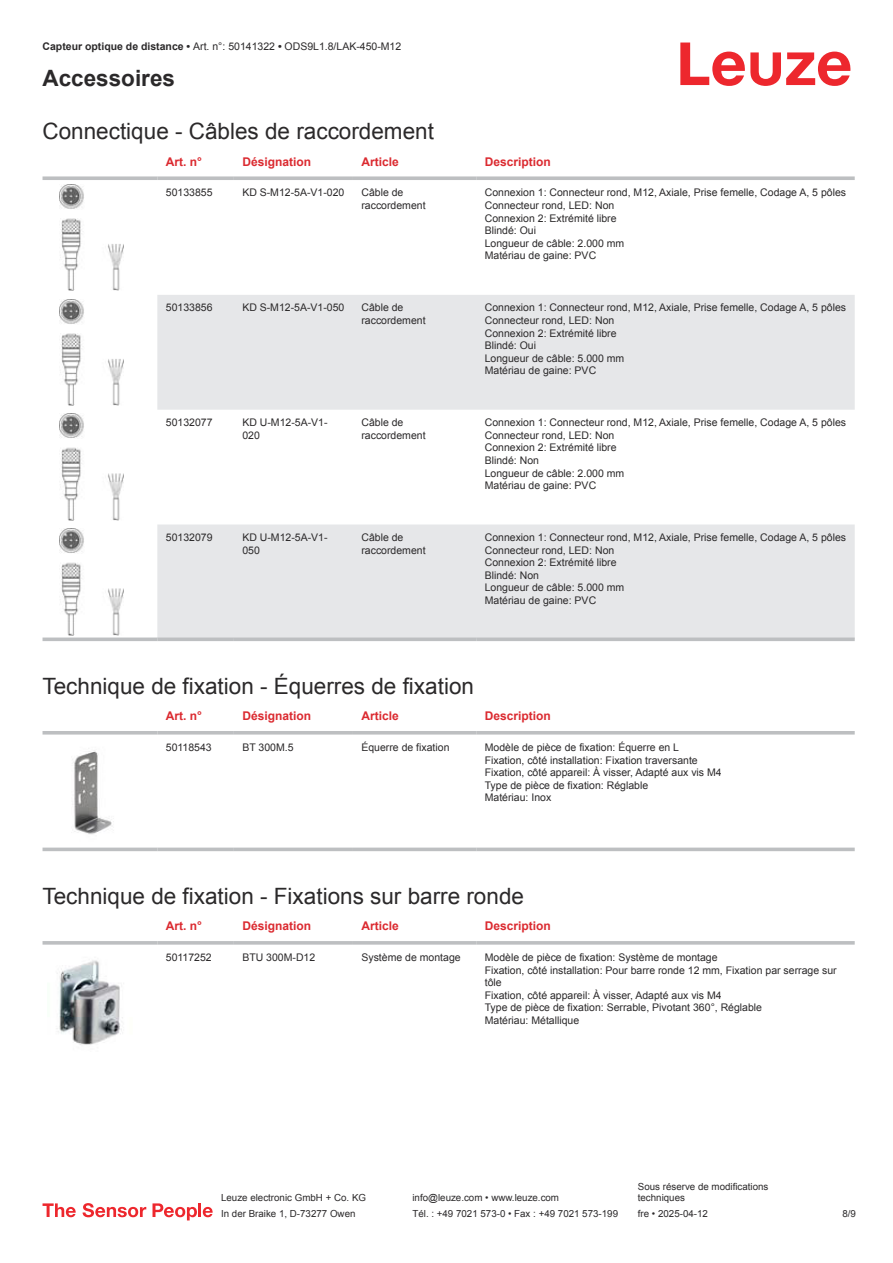
<style>
.page{position:relative;width:893px;height:1263px;background:#fff}
.page>*{position:absolute;margin:0;border:0;box-sizing:border-box;transform-origin:0 0}
.t1{font:22.5px "Arial";color:#2b292a}
.t2{font:700 22.5px "Arial";color:#2b292a}
.t3{font:700 12px "Arial";color:#db2a30}
.t4{font:10.5px/12.6px "Arial";color:#2b292a}
.t5{font:9.75px/11.7px "Arial";color:#2b292a}
.s1{font-weight:700}
</style>
<div class="page">
<svg style="left:680px;top:43px;width:170px;height:43px"></svg>
<svg style="left:157px;top:295px;width:698px;height:342px;fill:#e6e7e9"></svg>
<svg style="left:43px;top:176px;width:114px;height:4px"></svg>
<svg style="left:157px;top:176px;width:77px;height:4px"></svg>
<svg style="left:234px;top:176px;width:119px;height:4px"></svg>
<svg style="left:353px;top:176px;width:123px;height:4px"></svg>
<svg style="left:476px;top:176px;width:379px;height:4px;background:#c4c6c8"></svg>
<svg style="left:43px;top:637px;width:114px;height:4px"></svg>
<svg style="left:157px;top:637px;width:77px;height:4px"></svg>
<svg style="left:234px;top:637px;width:119px;height:4px"></svg>
<svg style="left:353px;top:637px;width:123px;height:4px"></svg>
<svg style="left:476px;top:637px;width:379px;height:4px;background:#c2c4c6"></svg>
<img style="left:59px;top:184px;width:65px;height:107px">
<img style="left:59px;top:299px;width:65px;height:106px">
<img style="left:59px;top:414px;width:65px;height:106px">
<img style="left:59px;top:529px;width:65px;height:106px">
<svg style="left:43px;top:734px;width:812px;height:118px"></svg>
<hr style="left:43px;top:731px;width:114px;height:3px;background:#bdbfc1">
<hr style="left:157px;top:731px;width:77px;height:3px;background:#bdbfc1">
<hr style="left:234px;top:731px;width:119px;height:3px;background:#bdbfc1">
<hr style="left:353px;top:731px;width:123px;height:3px;background:#bdbfc1">
<hr style="left:476px;top:731px;width:379px;height:3px;background:#bdbfc1">
<svg style="left:43px;top:847px;width:114px;height:4px"></svg>
<svg style="left:157px;top:847px;width:77px;height:4px"></svg>
<svg style="left:234px;top:847px;width:119px;height:4px"></svg>
<svg style="left:353px;top:847px;width:123px;height:4px"></svg>
<svg style="left:476px;top:847px;width:379px;height:4px;background:#c6c8ca"></svg>
<img style="left:54px;top:739px;width:75px;height:106px">
<svg style="left:43px;top:941px;width:114px;height:4px"></svg>
<svg style="left:157px;top:941px;width:77px;height:4px"></svg>
<svg style="left:234px;top:941px;width:119px;height:4px"></svg>
<svg style="left:353px;top:941px;width:123px;height:4px"></svg>
<svg style="left:476px;top:941px;width:379px;height:4px;background:#c3c5c7"></svg>
<img style="left:57px;top:960px;width:66px;height:85px">
<svg style="left:43px;top:1203px;width:33px;height:14px"></svg>
<svg style="left:83px;top:1203px;width:63px;height:14px"></svg>
<svg style="left:153px;top:1203px;width:44px;height:17px"></svg>
<hr style="left:198px;top:1203px;width:3px;height:14px;background:#ed272d">
<svg style="left:203px;top:1207px;width:10px;height:10px"></svg>
<p class="t4" style="left:43px;top:41px;width:360px"><span class="s1">Capteur optique de distance •</span> Art. n°: 50141322 <span class="s1">•</span> ODS9L1.8/LAK-450-M12</p>
<h1 class="t2" style="left:43px;top:70px;width:134px">Accessoires</h1>
<h1 class="t1" style="left:43px;top:123px;width:393px">Connectique - Câbles de raccordement</h1>
<p class="t3" style="left:166px;top:157px;width:38px">Art. n°</p>
<p class="t3" style="left:242px;top:157px;width:70px">Désignation</p>
<p class="t3" style="left:361px;top:157px;width:39px">Article</p>
<p class="t3" style="left:485px;top:157px;width:68px">Description</p>
<p class="t4" style="left:166px;top:187px;width:48px">50133855</p>
<p class="t4" style="left:242px;top:187px;width:104px">KD S-M12-5A-V1- 020</p>
<p class="t4" style="left:361px;top:187px;width:66px">Câble de raccordement</p>
<p class="t4" style="left:485px;top:187px;width:363px">Connexion 1: Connecteur rond, M12, Axiale, Prise femelle, Codage A, 5 pôles<br>Connecteur rond, LED: Non<br>Connexion 2: Extrémité libre<br>Blindé: Oui<br>Longueur de câble: 2.000 mm<br>Matériau de gaine: PVC</p>
<p class="t4" style="left:166px;top:302px;width:48px">50133856</p>
<p class="t4" style="left:242px;top:302px;width:104px">KD S-M12-5A-V1- 050</p>
<p class="t4" style="left:361px;top:302px;width:66px">Câble de raccordement</p>
<p class="t4" style="left:485px;top:302px;width:363px">Connexion 1: Connecteur rond, M12, Axiale, Prise femelle, Codage A, 5 pôles<br>Connecteur rond, LED: Non<br>Connexion 2: Extrémité libre<br>Blindé: Oui<br>Longueur de câble: 5.000 mm<br>Matériau de gaine: PVC</p>
<p class="t4" style="left:166px;top:417px;width:48px">50132077</p>
<p class="t4" style="left:242px;top:417px;width:87px">KD U-M12-5A-V1-<br>020</p>
<p class="t4" style="left:361px;top:417px;width:66px">Câble de raccordement</p>
<p class="t4" style="left:485px;top:417px;width:363px">Connexion 1: Connecteur rond, M12, Axiale, Prise femelle, Codage A, 5 pôles<br>Connecteur rond, LED: Non<br>Connexion 2: Extrémité libre<br>Blindé: Non<br>Longueur de câble: 2.000 mm<br>Matériau de gaine: PVC</p>
<p class="t4" style="left:166px;top:532px;width:48px">50132079</p>
<p class="t4" style="left:242px;top:532px;width:87px">KD U-M12-5A-V1-<br>050</p>
<p class="t4" style="left:361px;top:532px;width:66px">Câble de raccordement</p>
<p class="t4" style="left:485px;top:532px;width:363px">Connexion 1: Connecteur rond, M12, Axiale, Prise femelle, Codage A, 5 pôles<br>Connecteur rond, LED: Non<br>Connexion 2: Extrémité libre<br>Blindé: Non<br>Longueur de câble: 5.000 mm<br>Matériau de gaine: PVC</p>
<h1 class="t1" style="left:43px;top:677px;width:433px">Technique de fixation - Équerres de fixation</h1>
<p class="t3" style="left:166px;top:711px;width:38px">Art. n°</p>
<p class="t3" style="left:242px;top:711px;width:70px">Désignation</p>
<p class="t3" style="left:361px;top:711px;width:39px">Article</p>
<p class="t3" style="left:485px;top:711px;width:68px">Description</p>
<p class="t4" style="left:166px;top:742px;width:47px">50118543</p>
<p class="t4" style="left:242px;top:742px;width:53px">BT 300M.5</p>
<p class="t4" style="left:361px;top:742px;width:90px">Équerre de fixation</p>
<p class="t4" style="left:485px;top:742px;width:238px">Modèle de pièce de fixation: Équerre en L<br>Fixation, côté installation: Fixation traversante Fixation, côté appareil: À visser, Adapté aux vis M4<br>Type de pièce de fixation: Réglable<br>Matériau: Inox</p>
<h1 class="t1" style="left:43px;top:888px;width:483px">Technique de fixation - Fixations sur barre ronde</h1>
<p class="t3" style="left:166px;top:921px;width:38px">Art. n°</p>
<p class="t3" style="left:242px;top:921px;width:70px">Désignation</p>
<p class="t3" style="left:361px;top:921px;width:39px">Article</p>
<p class="t3" style="left:485px;top:921px;width:68px">Description</p>
<p class="t4" style="left:166px;top:952px;width:47px">50117252</p>
<p class="t4" style="left:242px;top:952px;width:74px">BTU 300M-D12</p>
<p class="t4" style="left:361px;top:952px;width:101px">Système de montage</p>
<p class="t4" style="left:485px;top:952px;width:353px">Modèle de pièce de fixation: Système de montage<br>Fixation, côté installation: Pour barre ronde 12 mm, Fixation par serrage sur tôle<br>Fixation, côté appareil: À visser, Adapté aux vis M4<br>Type de pièce de fixation: Serrable, Pivotant 360°, Réglable<br>Matériau: Métallique</p>
<p class="t5" style="left:221px;top:1193px;width:146px">Leuze electronic GmbH + Co. KG</p>
<p class="t5" style="left:412px;top:1193px;width:148px">info@leuze.com • www.leuze.com</p>
<p class="t5" style="left:638px;top:1181px;width:132px">Sous réserve de modifications techniques</p>
<p class="t5" style="left:221px;top:1209px;width:136px">In der Braike 1, D-73277 Owen</p>
<p class="t5" style="left:412px;top:1209px;width:207px">Tél. : +49 7021 573-0 • Fax : +49 7021 573-199</p>
<p class="t5" style="left:638px;top:1209px;width:72px">fre • 2025-04-12</p>
<p class="t5" style="left:842px;top:1209px;width:15px">8 /9</p>
</div>
